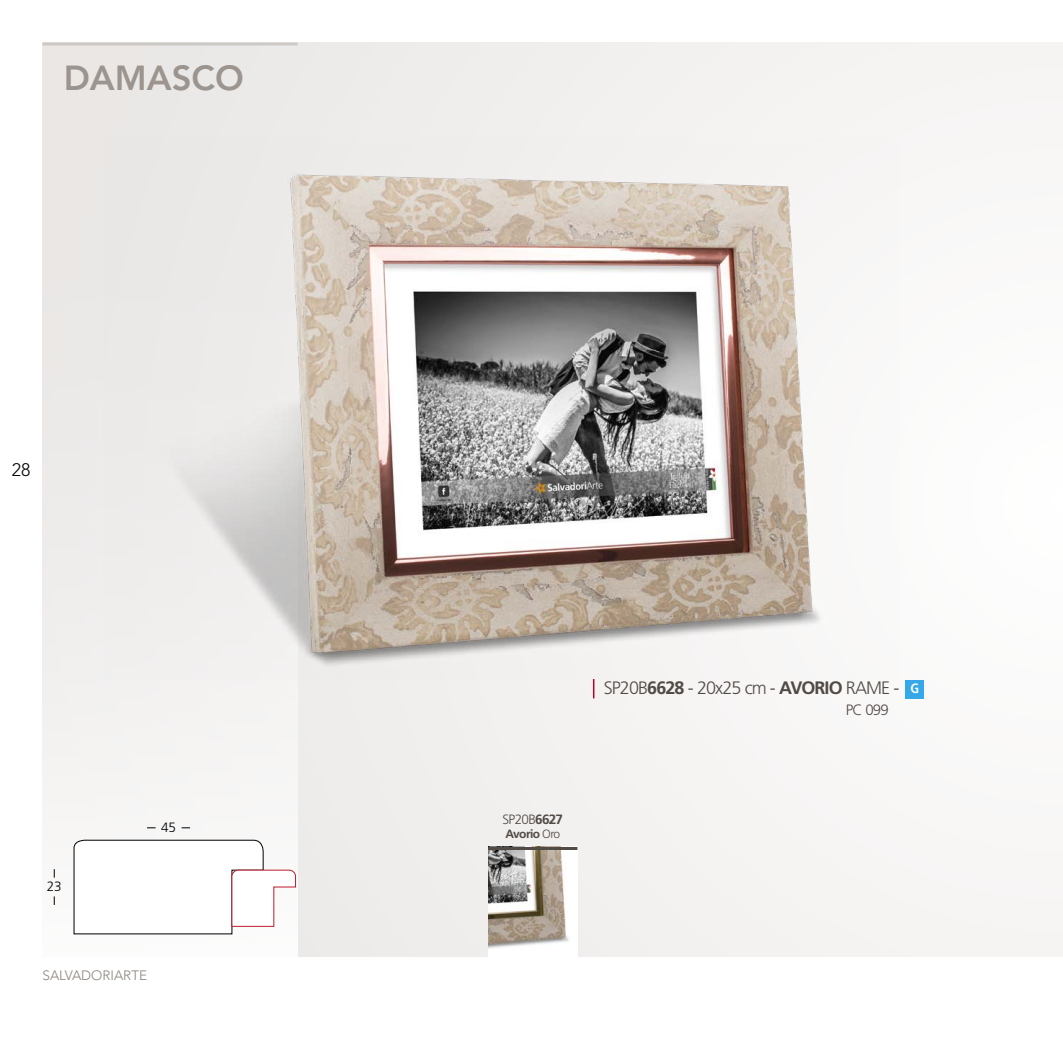
<style>
.page{position:relative;width:1063px;height:1063px;background:#fff}
.page>*{position:absolute;margin:0;border:0;box-sizing:border-box;transform-origin:0 0}
.t1{font:800 34.5px "Avenir LT Std";color:#9c948e}
.t2{font:300 18px "Frutiger LT Std";letter-spacing:-.05em;color:#514a45}
.t3{font:300 18px "Avenir LT Std";color:#000}
.t4{font:300 15px "Frutiger LT Std";color:#514a45}
.t5{font:300 13.5px "Avenir LT Std";color:#8b837d}
.t6{font:300 13.5px "Frutiger LT Std";letter-spacing:-.05em;color:#514a45}
.t7{font:300 13.5px "Frutiger LT Std";color:#000}
.t8{font:700 condensed 13.5px "Frutiger LT Std";color:#fff}
.t9{font:700 12px "Frutiger LT Std";letter-spacing:-.05em;color:#514a45}
.s1{font-weight:700}
.s2{font-weight:300}
</style>
<div class="page">
<div style="left:43px;top:43px;width:1020px;height:914px;background:#f6f5f4"></div>
<div style="left:43px;top:43px;width:255px;height:914px;background:linear-gradient(to right,#eeedeb,#f4f3f2)"></div>
<hr style="left:43px;top:43px;width:255px;height:3px;background:#514a45">
<svg style="left:74px;top:839px;width:222px;height:95px"></svg>
<div style="left:121px;top:866px;width:56px;height:36px;background:#fff"></div>
<div style="left:234px;top:884px;width:38px;height:24px;background:#fff"></div>
<img style="left:488px;top:850px;width:89px;height:107px">
<img style="left:103px;top:139px;width:716px;height:540px">
<hr style="left:488px;top:847px;width:89px;height:3px;background:#514a45">
<svg style="left:593px;top:679px;width:1px;height:19px"></svg>
<div style="left:906px;top:680px;width:18px;height:18px;background:#36a7e9"></div>
<h1 class="t1" style="left:64px;top:57px;width:182px">DAMASCO</h1>
<p class="t3" style="left:12px;top:459px;width:20px">28</p>
<p class="t7" style="left:47px;top:879px;width:17px">23</p>
<p class="t7" style="left:161px;top:819px;width:17px">45</p>
<p class="t5" style="left:43px;top:967px;width:106px">SALVADORIARTE</p>
<p class="t6" style="left:503px;top:811px;width:62px">SP20B<span class="s1">6627</span></p>
<p class="t9" style="left:505px;top:827px;width:56px">Avorio <span class="s2">Oro</span></p>
<p class="t2" style="left:604px;top:678px;width:297px">SP20B<span class="s1">6628</span> - 20x25 cm - <span class="s1">AVORIO</span> RAME -</p>
<p class="t4" style="left:846px;top:701px;width:44px">PC 099</p>
<p class="t8" style="left:911px;top:681px;width:10px">G</p>
</div>
